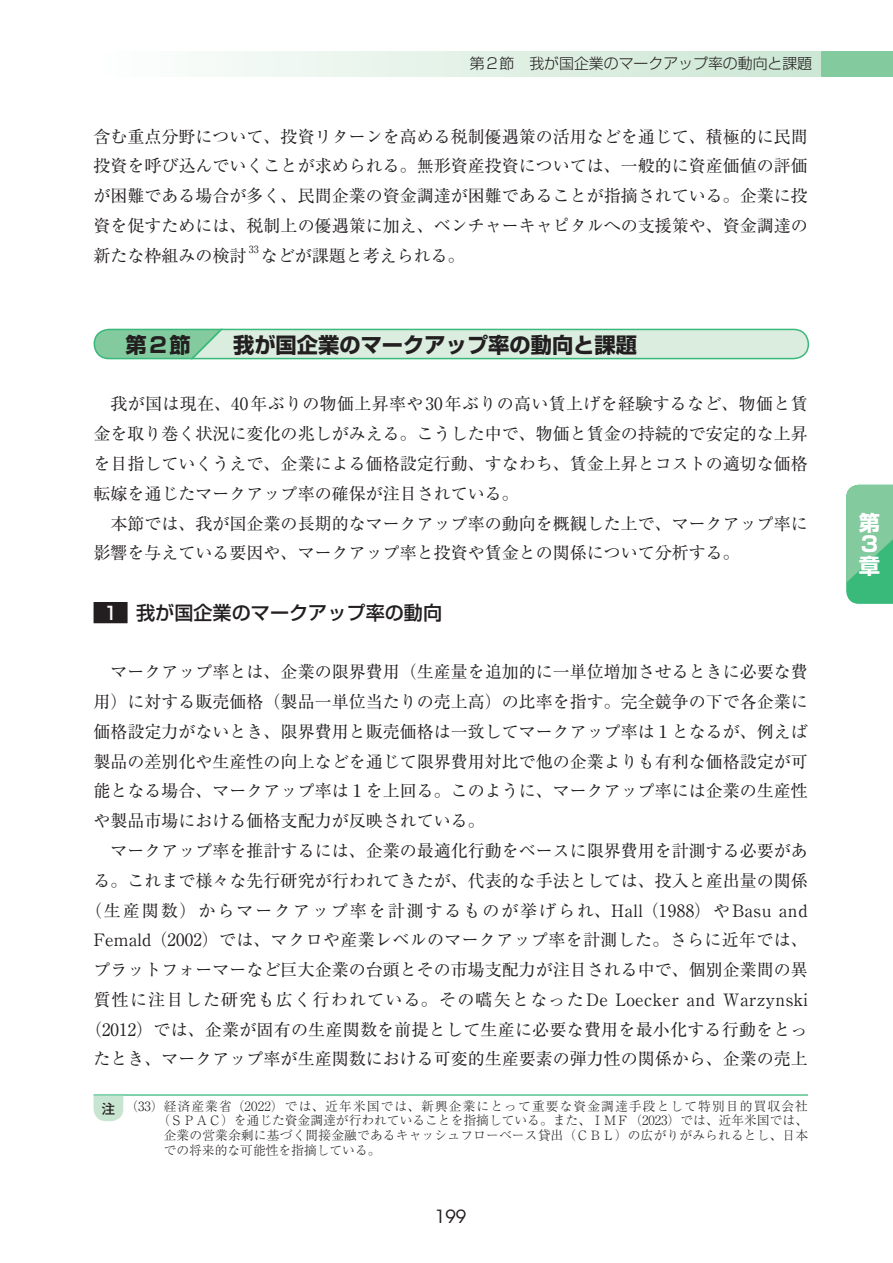
<style>
.page{position:relative;width:893px;height:1263px;background:#fff}
.page>*{position:absolute;margin:0;border:0;box-sizing:border-box;transform-origin:0 0}
.t1{font:700 21.3px "Shin Go Pr 6 N";color:#231f20}
.t2{font:700 21.3px/21.3px "Shin Go Pr 6 N";color:#fff;text-align:justify}
.t3{font:500 19.2px "Shin Go Pr 6 N";color:#231f20}
.t4{font:18px "ITC Avant Garde Std";color:#231f20}
.t5{font:16.95px/29.7px "Ryumin Pr 6 N";color:#231f20;text-align:justify}
.t6{font:300 14.85px "Shin Go Pr 6 N";color:#231f20}
.t7{font:700 13.8px "Futo Go B101 Pr 6 N";color:#231f20}
.t8{font:300 12.75px "Ryumin Pr 6 N";letter-spacing:.01em;color:#231f20}
.t9{font:300 12.75px "Ryumin Pr 6 N";letter-spacing:.085em;color:#231f20}
.t10{font:9.9px "Ryumin Pr 6 N";color:#231f20}
.s1{font-size:18px;color:#fff}
</style>
<div class="page">
<div style="left:94px;top:602px;width:34px;height:21px;background:#231f20"></div>
<svg style="left:93px;top:328px;width:717px;height:32px;background:#c0e4ce"></svg>
<hr style="left:94px;top:1094px;width:714px;height:2px;background:#39b97a">
<svg style="left:94px;top:1096px;width:29px;height:25px"></svg>
<svg style="left:846px;top:485px;width:47px;height:119px;background:#6ac492"></svg>
<div style="left:821px;top:51px;width:72px;height:26px;background:#83ca9e"></div>
<div style="left:94px;top:51px;width:727px;height:26px;background:linear-gradient(to right,#fdfffe,#cbe6d2)"></div>
<p class="t6" style="left:470px;top:52px;width:344px">第2節　我が国企業のマークアップ率の動向と課題</p>
<p class="t5" style="left:94px;top:120px;width:716px">含む重点分野について、投資リターンを高める税制優遇策の活用などを通じて、積極的に民間投資を呼び込んでいくことが求められる。無形資産投資については、一般的に資産価値の評価が困難である場合が多く、民間企業の資金調達が困難であることが指摘されている。企業に投資を促すためには、税制上の優遇策に加え、ベンチャーキャピタルへの支援策や、資金調達の新たな枠組みの検討</p>
<p class="t10" style="left:249px;top:242px;width:11px">33</p>
<p class="t5" style="left:261px;top:239px;width:206px">などが課題と考えられる。</p>
<p class="t1" style="left:125px;top:328px;width:513px">第2節　我が国企業のマークアップ率の動向と課題</p>
<p class="t5" style="left:94px;top:388px;width:716px;text-indent:17px">我が国は現在、40年ぶりの物価上昇率や30年ぶりの高い賃上げを経験するなど、物価と賃金を取り巻く状況に変化の兆しがみえる。こうした中で、物価と賃金の持続的で安定的な上昇を目指していくうえで、企業による価格設定行動、すなわち、賃金上昇とコストの適切な価格転嫁を通じたマークアップ率の確保が注目されている。</p>
<p class="t5" style="left:94px;top:507px;width:716px;text-indent:17px">本節では、我が国企業の長期的なマークアップ率の動向を概観した上で、マークアップ率に影響を与えている要因や、マークアップ率と投資や賃金との関係について分析する。</p>
<p class="t3" style="left:104px;top:596px;width:340px"><span class="s1">1</span> 我が国企業のマークアップ率の動向</p>
<p class="t5" style="left:94px;top:656px;width:716px;text-indent:17px">マークアップ率とは、企業の限界費用（生産量を追加的に一単位増加させるときに必要な費用）に対する販売価格（製品一単位当たりの売上高）の比率を指す。完全競争の下で各企業に価格設定力がないとき、限界費用と販売価格は一致してマークアップ率は1となるが、例えば製品の差別化や生産性の向上などを通じて限界費用対比で他の企業よりも有利な価格設定が可能となる場合、マークアップ率は1を上回る。このように、マークアップ率には企業の生産性や製品市場における価格支配力が反映されている。</p>
<p class="t5" style="left:85px;top:835px;width:724px;text-align:right">マークアップ率を推計するには、企業の最適化行動をベースに限界費用を計測する必要があ<br>る。これまで様々な先行研究が行われてきたが、代表的な手法としては、投入と産出量の関係（生産関数）からマークアップ率を計測するものが挙げられ、Hall （1988）やBasu and Femald （2002）では、マクロや産業レベルのマークアップ率を計測した。さらに近年では、プラットフォーマーなど巨大企業の台頭とその市場支配力が注目される中で、個別企業間の異質性に注目した研究も広く行われている。その嚆矢となったDe Loecker and Warzynski（2012）では、企業が固有の生産関数を前提として生産に必要な費用を最小化する行動をとったとき、マークアップ率が生産関数における可変的生産要素の弾力性の関係から、企業の売上</p>
<p class="t9" style="left:125px;top:1096px;width:684px">（33）経済産業省（2022）では、近年米国では、新興企業にとって重要な資金調達手段として特別目的買収会社</p>
<p class="t8" style="left:157px;top:1110px;width:652px">（ＳＰＡＣ）を通じた資金調達が行われていることを指摘している。また、ＩＭＦ（2023）では、近年米国では、</p>
<p class="t8" style="left:164px;top:1125px;width:646px">企業の営業余剰に基づく間接金融であるキャッシュフローベース貸出（ＣＢＬ）の広がりがみられるとし、日本</p>
<p class="t8" style="left:164px;top:1140px;width:218px">での将来的な可能性を指摘している。</p>
<p class="t7" style="left:102px;top:1097px;width:15px">注</p>
<p class="t4" style="left:435px;top:1205px;width:33px">199</p>
<p class="t2" style="left:859px;top:512px;width:22px">第3章</p>
</div>
